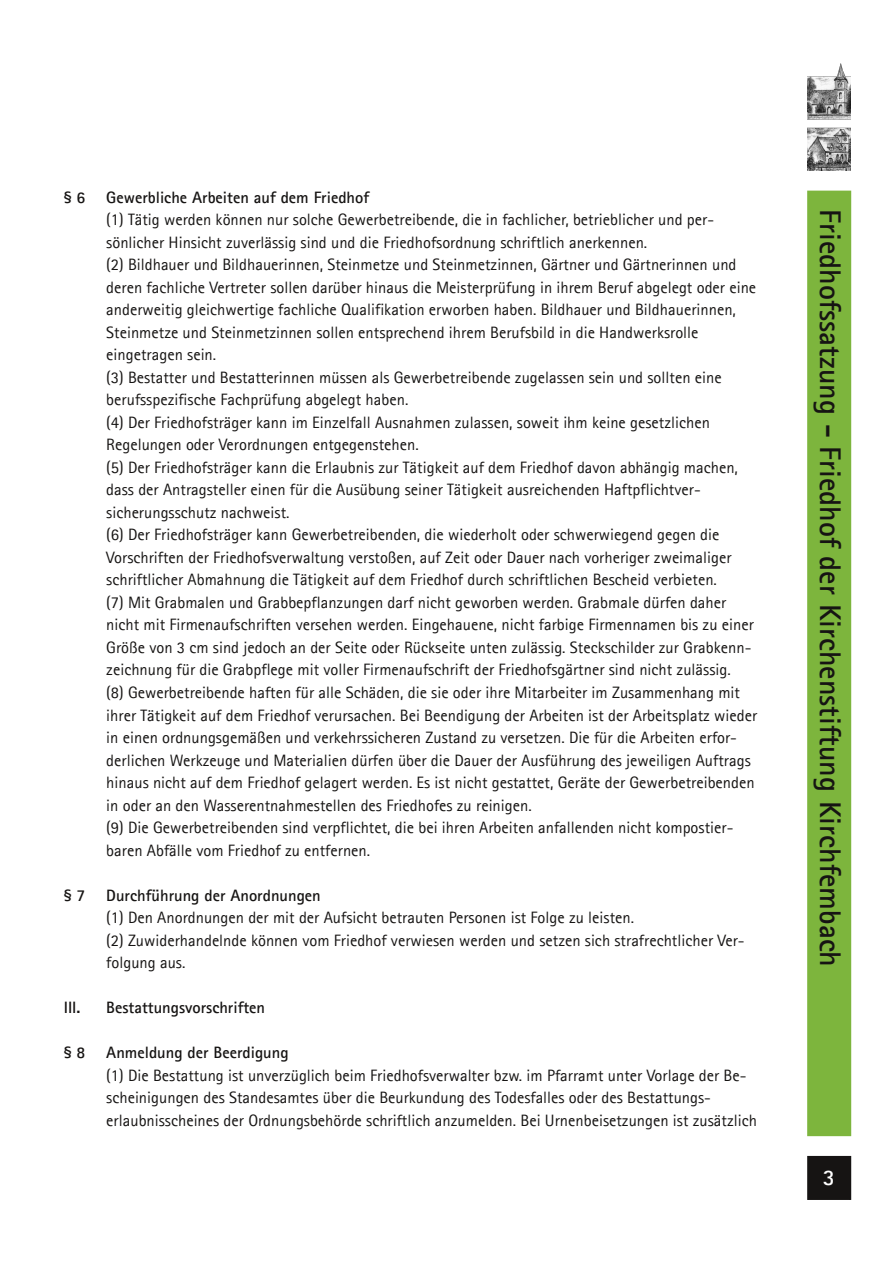
<style>
.page{position:relative;width:893px;height:1263px;background:#fff}
.page>*{position:absolute;margin:0;border:0;box-sizing:border-box;transform-origin:0 0}
.t1{font:700 30px "Agfa Rotis Sans Serif";color:#161413}
.t2{font:700 22.5px "Agfa Rotis Sans Serif";color:#fff}
.t3{font:16.5px/22.5px "Agfa Rotis Sans Serif";color:#161413}
.t4{font:700 16.5px "Agfa Rotis Sans Serif";color:#161413}
</style>
<div class="page">
<img style="left:808px;top:64px;width:42px;height:106px">
<div style="left:808px;top:1157px;width:42px;height:42px;background:#161413"></div>
<div style="left:807px;top:1156px;width:44px;height:44px;border:2px solid #161413"></div>
<div style="left:808px;top:191px;width:42px;height:944px;background:#7db53d"></div>
<div style="left:807px;top:191px;width:44px;height:945px;border:2px solid #7db53d"></div>
<p class="t4" style="left:64px;top:187px;width:23px">§ 6</p>
<p class="t4" style="left:106px;top:187px;width:264px">Gewerbliche Arbeiten auf dem Friedhof</p>
<p class="t3" style="left:106px;top:208px;width:652px">(1) Tätig werden können nur solche Gewerbetreibende, die in fachlicher, betrieblicher und per&shy;sönlicher Hinsicht zuverlässig sind und die Friedhofsordnung schriftlich anerkennen.<br>(2) Bildhauer und Bildhauerinnen, Steinmetze und Steinmetzinnen, Gärtner und Gärtnerinnen und deren fachliche Vertreter sollen darüber hinaus die Meisterprüfung in ihrem Beruf abgelegt oder eine anderweitig gleichwertige fachliche Qualifikation erworben haben. Bildhauer und Bildhauerinnen, Steinmetze und Steinmetzinnen sollen entsprechend ihrem Berufsbild in die Handwerksrolle eingetragen sein.<br>(3) Bestatter und Bestatterinnen müssen als Gewerbetreibende zugelassen sein und sollten eine berufsspezifische Fachprüfung abgelegt haben.<br>(4) Der Friedhofsträger kann im Einzelfall Ausnahmen zulassen, soweit ihm keine gesetzlichen Regelungen oder Verordnungen entgegenstehen.<br>(5) Der Friedhofsträger kann die Erlaubnis zur Tätigkeit auf dem Friedhof davon abhängig machen, dass der Antragsteller einen für die Ausübung seiner Tätigkeit ausreichenden Haftpflichtver&shy;sicherungsschutz nachweist.<br>(6) Der Friedhofsträger kann Gewerbetreibenden, die wiederholt oder schwerwiegend gegen die Vorschriften der Friedhofsverwaltung verstoßen, auf Zeit oder Dauer nach vorheriger zweimaliger schriftlicher Abmahnung die Tätigkeit auf dem Friedhof durch schriftlichen Bescheid verbieten.<br>(7) Mit Grabmalen und Grabbepflanzungen darf nicht geworben werden. Grabmale dürfen daher nicht mit Firmenaufschriften versehen werden. Eingehauene, nicht farbige Firmennamen bis zu einer Größe von 3 cm sind jedoch an der Seite oder Rückseite unten zulässig. Steckschilder zur Grabkenn&shy;zeichnung für die Grabpflege mit voller Firmenaufschrift der Friedhofsgärtner sind nicht zulässig.<br>(8) Gewerbetreibende haften für alle Schäden, die sie oder ihre Mitarbeiter im Zusammenhang mit ihrer Tätigkeit auf dem Friedhof verursachen. Bei Beendigung der Arbeiten ist der Arbeitsplatz wieder in einen ordnungsgemäßen und verkehrssicheren Zustand zu versetzen. Die für die Arbeiten erfor&shy;derlichen Werkzeuge und Materialien dürfen über die Dauer der Ausführung des jeweiligen Auftrags hinaus nicht auf dem Friedhof gelagert werden. Es ist nicht gestattet, Geräte der Gewerbetreibenden in oder an den Wasserentnahmestellen des Friedhofes zu reinigen.<br>(9) Die Gewerbetreibenden sind verpflichtet, die bei ihren Arbeiten anfallenden nicht kompostier&shy;baren Abfälle vom Friedhof zu entfernen.</p>
<p class="t4" style="left:64px;top:884px;width:23px">§ 7</p>
<p class="t4" style="left:106px;top:884px;width:216px">Durchführung der Anordnungen</p>
<p class="t3" style="left:106px;top:906px;width:640px">(1) Den Anordnungen der mit der Aufsicht betrauten Personen ist Folge zu leisten.<br>(2) Zuwiderhandelnde können vom Friedhof verwiesen werden und setzen sich strafrechtlicher Ver&shy;folgung aus.</p>
<p class="t4" style="left:64px;top:997px;width:18px">III.</p>
<p class="t4" style="left:106px;top:997px;width:160px">Bestattungsvorschriften</p>
<p class="t4" style="left:64px;top:1042px;width:23px">§ 8</p>
<p class="t4" style="left:106px;top:1042px;width:184px">Anmeldung der Beerdigung</p>
<p class="t3" style="left:106px;top:1063px;width:652px">(1) Die Bestattung ist unverzüglich beim Friedhofsverwalter bzw. im Pfarramt unter Vorlage der Be&shy;scheinigungen des Standesamtes über die Beurkundung des Todesfalles oder des Bestattungs&shy;erlaubnisscheines der Ordnungsbehörde schriftlich anzumelden. Bei Urnenbeisetzungen ist zusätzlich</p>
<h1 class="t1" style="left:849px;top:209px;width:759px;rotate:90deg">Friedhofssatzung - Friedhof der Kirchenstiftung Kirchfembach</h1>
<h2 class="t2" style="left:823px;top:1163px;width:14px">3</h2>
</div>
